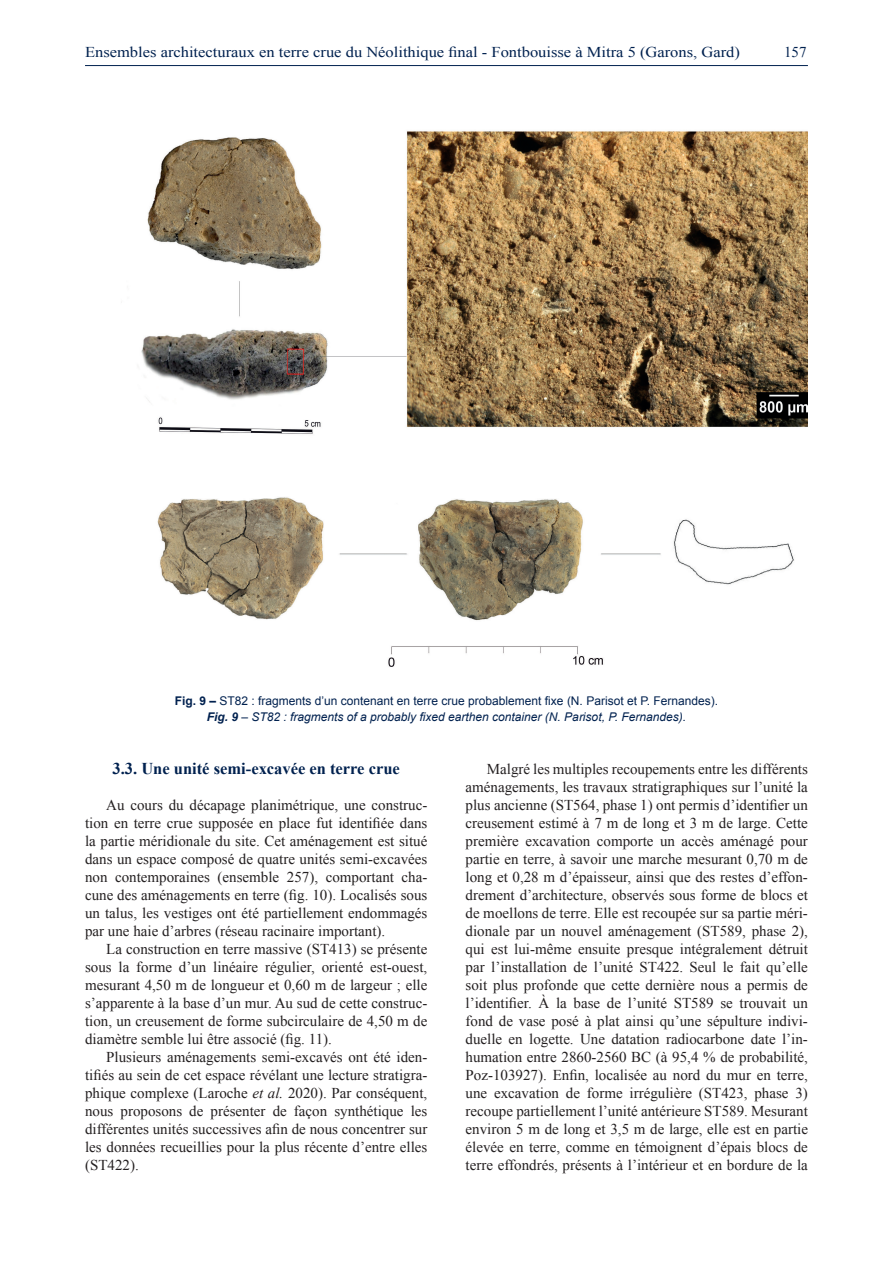
<style>
.page{position:relative;width:893px;height:1263px;background:#fff}
.page>*{position:absolute;margin:0;border:0;box-sizing:border-box;transform-origin:0 0}
.t1{font:700 16.5px "Times New Roman";color:#00214f}
.t2{font:15px/18px "Times New Roman";color:#231f20;text-align:justify}
.t3{font:15px "Times New Roman";color:#00214f;scale:1.1 1}
.t4{font:15px "Times New Roman";color:#00214f}
.t5{font:12px/16.5px "Arial";color:#00214f;text-align:center}
.s1{font-weight:700}
.s2{font-weight:700;font-style:italic}
.s3{font-style:italic}
</style>
<div class="page">
<hr style="left:85px;top:65px;width:723px;height:1px;background:#00214f">
<img style="left:141px;top:131px;width:667px;height:536px">
<p class="t3" style="left:85px;top:42px;width:597px">Ensembles architecturaux en terre crue du Néolithique final - Fontbouisse à Mitra 5 (Garons, Gard)</p>
<p class="t4" style="left:784px;top:42px;width:24px">157</p>
<p class="t5" style="left:175px;top:692px;width:545px"><span class="s1">Fig. 9 –</span> ST82 : fragments d’un contenant en terre crue probablement fixe (N. Parisot et P. Fernandes).<br><span class="s2">Fig. 9</span> <span class="s3">– ST82 : fragments of a probably fixed earthen container (N. Parisot, P. Fernandes).</span></p>
<p class="t1" style="left:112px;top:757px;width:289px">3.3. Une unité semi-excavée en terre crue</p>
<p class="t2" style="left:85px;top:796px;width:344px;text-indent:21px">Au cours du décapage planimétrique, une construc&shy;tion en terre crue supposée en place fut identifiée dans la partie méridionale du site. Cet aménagement est situé dans un espace composé de quatre unités semi-excavées non contemporaines (ensemble 257), comportant cha&shy;cune des aménagements en terre (fig. 10). Localisés sous un talus, les vestiges ont été partiellement endommagés par une haie d’arbres (réseau racinaire important).</p>
<p class="t2" style="left:85px;top:940px;width:344px;text-indent:21px">La construction en terre massive (ST413) se présente sous la forme d’un linéaire régulier, orienté est-ouest, mesurant 4,50 m de longueur et 0,60 m de largeur ; elle s’apparente à la base d’un mur. Au sud de cette construc&shy;tion, un creusement de forme subcirculaire de 4,50 m de diamètre semble lui être associé (fig. 11).</p>
<p class="t2" style="left:85px;top:1048px;width:344px;text-indent:21px">Plusieurs aménagements semi-excavés ont été iden&shy;tifiés au sein de cet espace révélant une lecture stratigra&shy;phique complexe (Laroche <span class="s3">et al.</span> 2020). Par conséquent, nous proposons de présenter de façon synthétique les différentes unités successives afin de nous concentrer sur les données recueillies pour la plus récente d’entre elles (ST422).</p>
<p class="t2" style="left:466px;top:760px;width:344px;text-indent:21px">Malgré les multiples recoupements entre les différents aménagements, les travaux stratigraphiques sur l’unité la plus ancienne (ST564, phase 1) ont permis d’identifier un creusement estimé à 7 m de long et 3 m de large. Cette première excavation comporte un accès aménagé pour partie en terre, à savoir une marche mesurant 0,70 m de long et 0,28 m d’épaisseur, ainsi que des restes d’effon&shy;drement d’architecture, observés sous forme de blocs et de moellons de terre. Elle est recoupée sur sa partie méri&shy;dionale par un nouvel aménagement (ST589, phase 2), qui est lui-même ensuite presque intégralement détruit par l’installation de l’unité ST422. Seul le fait qu’elle soit plus profonde que cette dernière nous a permis de l’identifier. À la base de l’unité ST589 se trouvait un fond de vase posé à plat ainsi qu’une sépulture indivi&shy;duelle en logette. Une datation radiocarbone date l’in&shy;humation entre 2860-2560 BC (à 95,4 % de probabilité, Poz-103927). Enfin, localisée au nord du mur en terre, une excavation de forme irrégulière (ST423, phase 3) recoupe partiellement l’unité antérieure ST589. Mesurant environ 5 m de long et 3,5 m de large, elle est en partie élevée en terre, comme en témoignent d’épais blocs de terre effondrés, présents à l’intérieur et en bordure de la</p>
</div>
